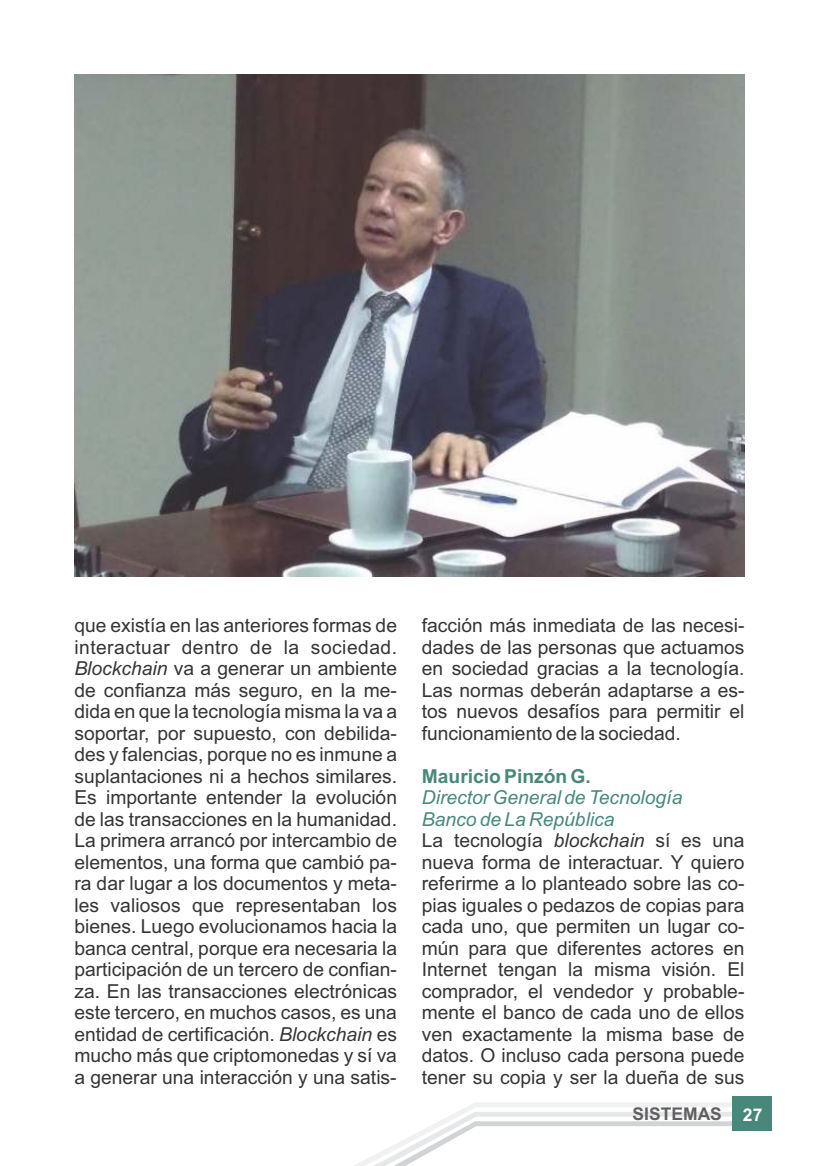
<style>
.page{position:relative;width:819px;height:1166px;background:#fff}
.page>*{position:absolute;margin:0;border:0;box-sizing:border-box;transform-origin:0 0}
.t1{font:19.25px/21.5px "Arial";color:#373435;text-align:justify}
.t2{font:700 19.25px "Arial";color:#48887b}
.t3{font:700 17.5px "Euromode";color:#606062}
.s1{font-style:italic}
.s2{font-style:italic;color:#48887b}
.s3{font-family:"Arial";color:#fefefe}
</style>
<div class="page">
<svg style="left:354px;top:1103px;width:378px;height:63px"></svg>
<div style="left:732px;top:1096px;width:39px;height:35px;background:#48887b"></div>
<img style="left:75px;top:74px;width:669px;height:503px">
<p class="t1" style="left:74px;top:616px;width:324px">que existía en las anteriores formas de interactuar dentro de la sociedad.<br><span class="s1">Blockchain</span> va a generar un ambiente de confianza más seguro, en la me&shy;dida en que la tecnología misma la va a soportar, por supuesto, con debilida&shy;des y falencias, porque no es inmune a suplantaciones ni a hechos similares.<br>Es importante entender la evolución de las transacciones en la humanidad.<br>La primera arrancó por intercambio de elementos, una forma que cambió pa&shy;ra dar lugar a los documentos y meta&shy;les valiosos que representaban los bienes. Luego evolucionamos hacia la banca central, porque era necesaria la participación de un tercero de confian&shy;za. En las transacciones electrónicas este tercero, en muchos casos, es una entidad de certificación. <span class="s1">Blockchain</span> es mucho más que criptomonedas y sí va a generar una interacción y una satis-</p>
<p class="t1" style="left:422px;top:616px;width:324px">facción más inmediata de las necesi&shy;dades de las personas que actuamos en sociedad gracias a la tecnología.<br>Las normas deberán adaptarse a es&shy;tos nuevos desafíos para permitir el funcionamiento de la sociedad.</p>
<p class="t2" style="left:422px;top:769px;width:170px">Mauricio Pinzón G.</p>
<p class="t1" style="left:422px;top:788px;width:324px;text-align:left"><span class="s2">Director General de Tecnología<br>Banco de La República<br></span>La tecnología <span class="s1">blockchain</span> sí es una nueva forma de interactuar. Y quiero referirme a lo planteado sobre las co&shy;pias iguales o pedazos de copias para cada uno, que permiten un lugar co&shy;mún para que diferentes actores en Internet tengan la misma visión. El comprador, el vendedor y probable&shy;mente el banco de cada uno de ellos ven exactamente la misma base de datos. O incluso cada persona puede tener su copia y ser la dueña de sus</p>
<p class="t3" style="left:632px;top:1107px;width:131px">SISTEMAS <span class="s3">27</span></p>
</div>
